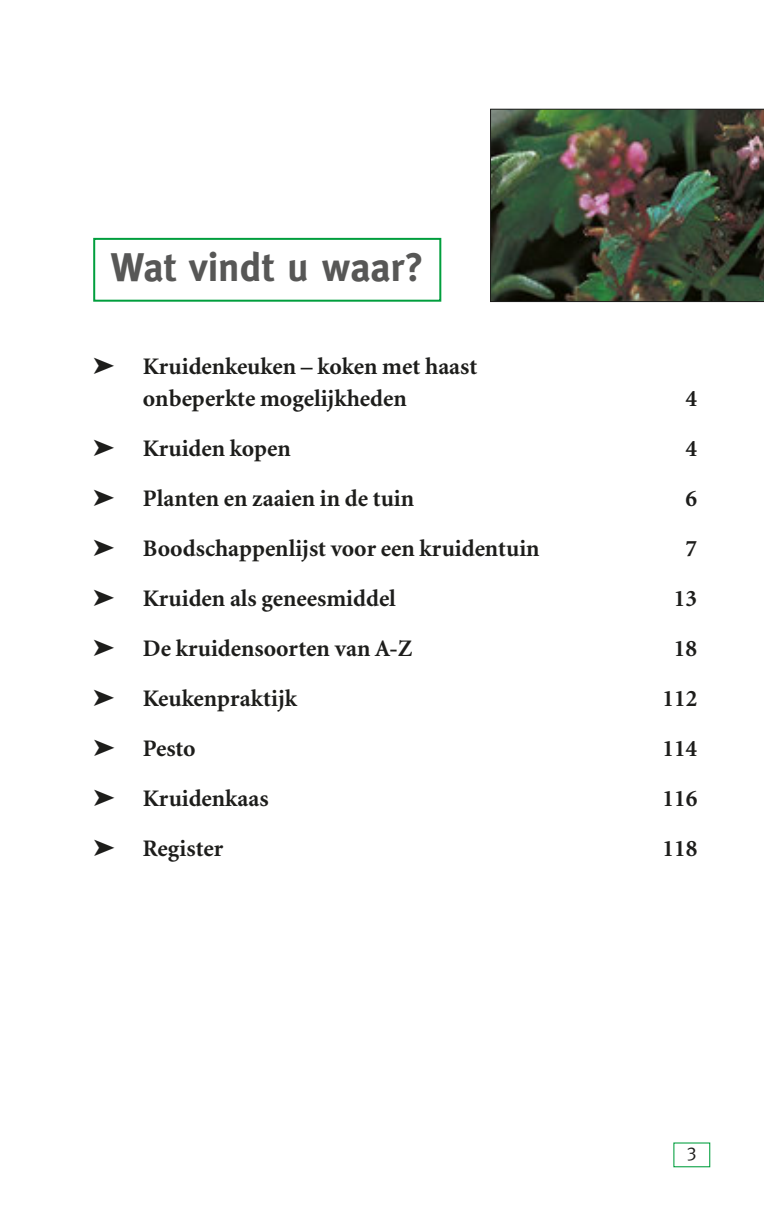
<style>
.page{position:relative;width:764px;height:1232px;background:#fff}
.page>*{position:absolute;margin:0;border:0;box-sizing:border-box;transform-origin:0 0}
.t1{font:700 40px "Meta";color:#575756}
.t2{font:700 23.75px/32.5px "Minion";color:#1d1d1b}
.t3{font:18.75px "Meta K Normal";color:#1d1d1b}
</style>
<div class="page">
<img style="left:490px;top:109px;width:273px;height:193px">
<div style="left:93px;top:238px;width:348px;height:64px;border:2px solid #009e3d"></div>
<h1 class="t1" style="left:111px;top:251px;width:315px">Wat vindt u waar?</h1>
<p class="t2" style="left:143px;top:351px;width:336px;text-indent:-50px">➤ Kruidenkeuken – koken met haast onbeperkte mogelijkheden</p>
<p class="t2" style="left:685px;top:384px;width:13px">4</p>
<p class="t2" style="left:93px;top:434px;width:199px">➤ Kruiden kopen</p>
<p class="t2" style="left:685px;top:434px;width:13px">4</p>
<p class="t2" style="left:93px;top:484px;width:322px">➤ Planten en zaaien in de tuin</p>
<p class="t2" style="left:685px;top:484px;width:13px">6</p>
<p class="t2" style="left:93px;top:534px;width:448px">➤ Boodschappenlijst voor een kruidentuin</p>
<p class="t2" style="left:685px;top:534px;width:13px">7</p>
<p class="t2" style="left:93px;top:584px;width:304px">➤ Kruiden als geneesmiddel</p>
<p class="t2" style="left:673px;top:584px;width:25px">13</p>
<p class="t2" style="left:93px;top:634px;width:320px">➤ De kruidensoorten van A-Z</p>
<p class="t2" style="left:673px;top:634px;width:25px">18</p>
<p class="t2" style="left:93px;top:684px;width:205px">➤ Keukenpraktijk</p>
<p class="t2" style="left:662px;top:684px;width:36px">112</p>
<p class="t2" style="left:93px;top:734px;width:104px">➤ Pesto</p>
<p class="t2" style="left:662px;top:734px;width:36px">114</p>
<p class="t2" style="left:93px;top:784px;width:177px">➤ Kruidenkaas</p>
<p class="t2" style="left:662px;top:784px;width:36px">116</p>
<p class="t2" style="left:93px;top:834px;width:131px">➤ Register</p>
<p class="t2" style="left:662px;top:834px;width:36px">118</p>
<p class="t3" style="left:686px;top:1146px;width:12px">3</p>
</div>
